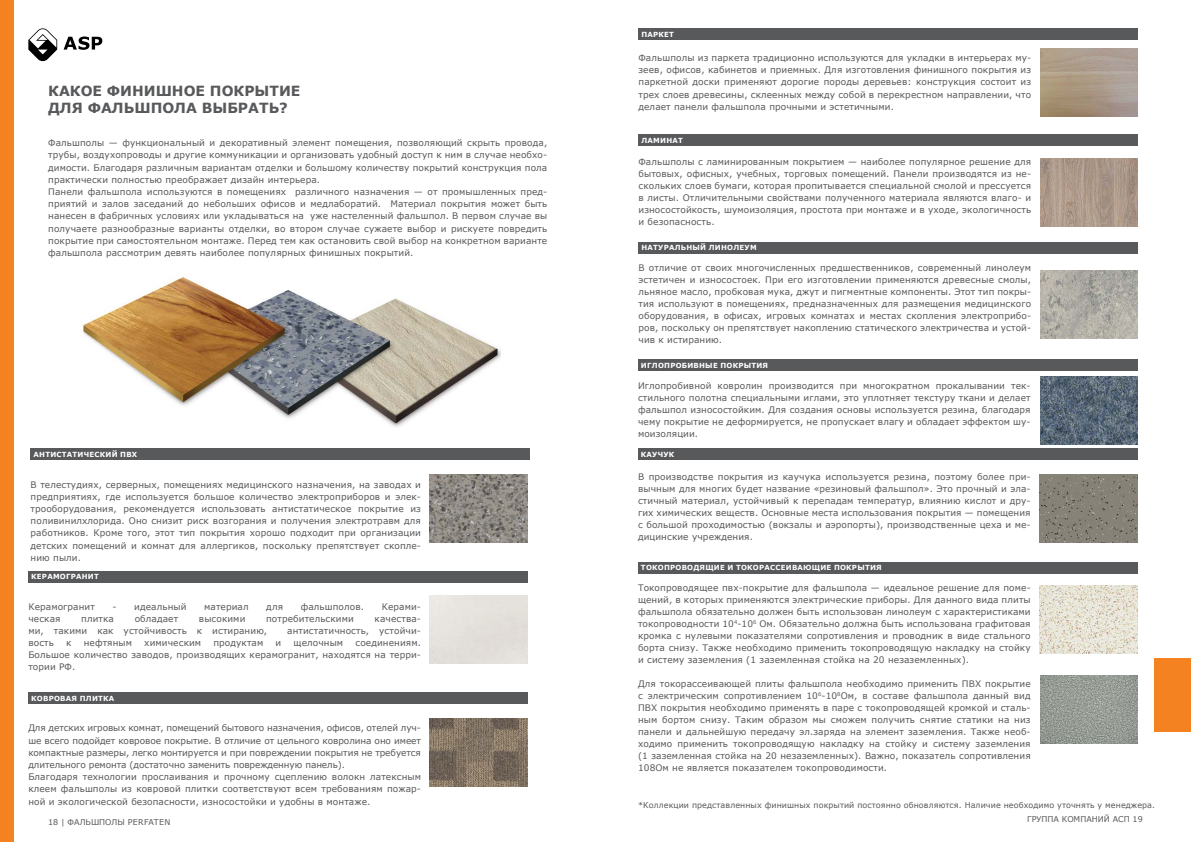
<style>
.page{position:relative;width:1191px;height:842px;background:#fff}
.page>*{position:absolute;margin:0;border:0;box-sizing:border-box;transform-origin:0 0}
.t1{font:700 14px/16.8px "Verdana";color:#58595b}
.t2{font:9px/12px "Verdana";letter-spacing:.01em;color:#58595b;text-align:justify}
.t3{font:9px/12.2px "Verdana";letter-spacing:-.01em;color:#58595b}
.t4{font:8px "Verdana";letter-spacing:.01em;color:#58595b}
.t5{font:700 7px "Verdana";letter-spacing:.035em;color:#fff}
</style>
<div class="page">
<div style="left:31px;top:449px;width:499px;height:11px;background:#58595b"></div>
<div style="left:28px;top:571px;width:499px;height:11px;background:#58595b"></div>
<img style="left:430px;top:474px;width:97px;height:68px">
<div style="left:28px;top:692px;width:499px;height:11px;background:#58595b"></div>
<img style="left:80px;top:277px;width:421px;height:150px">
<img style="left:430px;top:719px;width:97px;height:68px">
<div style="left:638px;top:28px;width:499px;height:12px;background:#58595b"></div>
<img style="left:1040px;top:49px;width:97px;height:68px">
<div style="left:638px;top:134px;width:499px;height:12px;background:#58595b"></div>
<img style="left:1040px;top:158px;width:97px;height:68px">
<div style="left:638px;top:242px;width:499px;height:11px;background:#58595b"></div>
<div style="left:638px;top:359px;width:499px;height:11px;background:#58595b"></div>
<img style="left:1040px;top:270px;width:97px;height:68px">
<img style="left:1040px;top:376px;width:97px;height:68px">
<div style="left:638px;top:449px;width:499px;height:11px;background:#58595b"></div>
<img style="left:1039px;top:474px;width:98px;height:68px">
<div style="left:638px;top:562px;width:499px;height:11px;background:#58595b"></div>
<img style="left:1039px;top:585px;width:98px;height:68px">
<img style="left:1040px;top:675px;width:97px;height:68px">
<svg style="left:64px;top:37px;width:38px;height:13px"></svg>
<svg style="left:28px;top:28px;width:29px;height:33px"></svg>
<div style="left:1154px;top:658px;width:37px;height:73px;background:#f58220"></div>
<div style="left:0;top:0;width:14px;height:842px;background:#f58220"></div>
<h1 class="t1" style="left:48px;top:82px;width:254px">КАКОЕ ФИНИШНОЕ ПОКРЫТИЕ<br>ДЛЯ ФАЛЬШПОЛА ВЫБРАТЬ?</h1>
<p class="t2" style="left:48px;top:137px;width:500px;text-align:left">Фальшполы — функциональный и декоративный элемент помещения, позволяющий скрыть провода, трубы, воздухопроводы и другие коммуникации и организовать удобный доступ к ним в случае необхо&shy;димости. Благодаря различным вариантам отделки и большому количеству покрытий конструкция пола практически полностью преображает дизайн интерьера.<br>Панели фальшпола используются в помещениях различного назначения — от промышленных пред&shy;приятий и залов заседаний до небольших офисов и медлаборатий. Материал покрытия может быть нанесен в фабричных условиях или укладываться на уже настеленный фальшпол. В первом случае вы получаете разнообразные варианты отделки, во втором случае сужаете выбор и рискуете повредить покрытие при самостоятельном монтаже. Перед тем как остановить свой выбор на конкретном варианте фальшпола рассмотрим девять наиболее популярных финишных покрытий.</p>
<p class="t5" style="left:34px;top:449px;width:105px">АНТИСТАТИЧЕСКИЙ ПВХ</p>
<p class="t2" style="left:31px;top:478px;width:392px">В телестудиях, серверных, помещениях медицинского назначения, на заводах и предприятиях, где используется большое количество электроприборов и элек&shy;трооборудования, рекомендуется использовать антистатическое покрытие из поливинилхлорида. Оно снизит риск возгорания и получения электротравм для работников. Кроме того, этот тип покрытия хорошо подходит при организации детских помещений и комнат для аллергиков, поскольку препятствует скопле&shy;нию пыли.</p>
<p class="t5" style="left:31px;top:572px;width:69px">КЕРАМОГРАНИТ</p>
<p class="t2" style="left:28px;top:600px;width:68px">Керамогранит</p>
<p class="t2" style="left:113px;top:600px;width:75px">- идеальный</p>
<p class="t2" style="left:204px;top:600px;width:46px">материал</p>
<p class="t2" style="left:266px;top:600px;width:18px">для</p>
<p class="t2" style="left:301px;top:600px;width:65px">фальшполов.</p>
<p class="t2" style="left:382px;top:600px;width:41px">Керами-</p>
<p class="t2" style="left:28px;top:612px;width:34px">ческая</p>
<p class="t2" style="left:81px;top:612px;width:34px">плитка</p>
<p class="t2" style="left:135px;top:612px;width:45px">обладает</p>
<p class="t2" style="left:199px;top:612px;width:48px">высокими</p>
<p class="t2" style="left:266px;top:612px;width:89px">потребительскими</p>
<p class="t2" style="left:374px;top:612px;width:48px">качества-</p>
<p class="t2" style="left:28px;top:624px;width:240px">ми, такими как устойчивость к истиранию,</p>
<p class="t2" style="left:287px;top:624px;width:135px">антистатичность, устойчи-</p>
<p class="t2" style="left:28px;top:637px;width:27px">вость</p>
<p class="t2" style="left:66px;top:637px;width:7px">к</p>
<p class="t2" style="left:84px;top:637px;width:50px">нефтяным</p>
<p class="t2" style="left:144px;top:637px;width:58px">химическим</p>
<p class="t2" style="left:213px;top:637px;width:51px">продуктам</p>
<p class="t2" style="left:276px;top:637px;width:7px">и</p>
<p class="t2" style="left:293px;top:637px;width:51px">щелочным</p>
<p class="t2" style="left:28px;top:637px;width:394px;text-indent:327px">соединениям.<br>Большое количество заводов, производящих керамогранит, находятся на терри&shy;тории РФ.</p>
<p class="t5" style="left:31px;top:693px;width:84px">КОВРОВАЯ ПЛИТКА</p>
<p class="t3" style="left:28px;top:722px;width:394px">Для детских игровых комнат, помещений бытового назначения, офисов, отелей луч&shy;ше всего подойдет ковровое покрытие. В отличие от цельного ковролина оно имеет компактные размеры, легко монтируется и при повреждении покрытия не требуется длительного ремонта (достаточно заменить поврежденную панель).<br>Благодаря технологии прослаивания и прочному сцеплению волокн латексным клеем фальшполы из ковровой плитки соответствуют всем требованиям пожар&shy;ной и экологической безопасности, износостойки и удобны в монтаже.</p>
<p class="t4" style="left:48px;top:816px;width:124px">18 | ФАЛЬШПОЛЫ PERFATEN</p>
<p class="t5" style="left:641px;top:29px;width:34px">ПАРКЕТ</p>
<p class="t2" style="left:638px;top:51px;width:394px">Фальшполы из паркета традиционно используются для укладки в интерьерах му&shy;зеев, офисов, кабинетов и приемных. Для изготовления финишного покрытия из паркетной доски применяют дорогие породы деревьев: конструкция состоит из трех слоев древесины, склеенных между собой в перекрестном направлении, что делает панели фальшпола прочными и эстетичными.</p>
<p class="t5" style="left:641px;top:135px;width:43px">ЛАМИНАТ</p>
<p class="t2" style="left:638px;top:156px;width:394px">Фальшполы с ламинированным покрытием — наиболее популярное решение для бытовых, офисных, учебных, торговых помещений. Панели производятся из не&shy;скольких слоев бумаги, которая пропитывается специальной смолой и прессуется в листы. Отличительными свойствами полученного материала являются влаго- и износостойкость, шумоизоляция, простота при монтаже и в уходе, экологичность и безопасность.</p>
<p class="t5" style="left:641px;top:243px;width:117px">НАТУРАЛЬНЫЙ ЛИНОЛЕУМ</p>
<p class="t2" style="left:638px;top:261px;width:394px">В отличие от своих многочисленных предшественников, современный линолеум эстетичен и износостоек. При его изготовлении применяются древесные смолы, льняное масло, пробковая мука, джут и пигментные компоненты. Этот тип покры&shy;тия используют в помещениях, предназначенных для размещения медицинского оборудования, в офисах, игровых комнатах и местах скопления электроприбо&shy;ров, поскольку он препятствует накоплению статического электричества и устой&shy;чив к истиранию.</p>
<p class="t5" style="left:641px;top:360px;width:129px">ИГЛОПРОБИВНЫЕ ПОКРЫТИЯ</p>
<p class="t2" style="left:638px;top:379px;width:394px">Иглопробивной ковролин производится при многократном прокалывании тек&shy;стильного полотна специальными иглами, это уплотняет текстуру ткани и делает фальшпол износостойким. Для создания основы используется резина, благодаря чему покрытие не деформируется, не пропускает влагу и обладает эффектом шу&shy;моизоляции.</p>
<p class="t5" style="left:641px;top:449px;width:35px">КАУЧУК</p>
<p class="t2" style="left:638px;top:470px;width:394px">В производстве покрытия из каучука используется резина, поэтому более при&shy;вычным для многих будет название «резиновый фальшпол». Это прочный и эла&shy;стичный материал, устойчивый к перепадам температур, влиянию кислот и дру&shy;гих химических веществ. Основные места использования покрытия — помещения с большой проходимостью (вокзалы и аэропорты), производственные цеха и ме&shy;дицинские учреждения.</p>
<p class="t5" style="left:641px;top:563px;width:242px">ТОКОПРОВОДЯЩИЕ И ТОКОРАССЕИВАЮЩИЕ ПОКРЫТИЯ</p>
<p class="t2" style="left:638px;top:581px;width:394px">Токопроводящее пвх-покрытие для фальшпола — идеальное решение для поме&shy;щений, в которых применяются электрические приборы. Для данного вида плиты фальшпола обязательно должен быть использован линолеум с характеристиками токопроводности 10<sup>4</sup>-10<sup>6</sup> Ом. Обязательно должна быть использована графитовая кромка с нулевыми показателями сопротивления и проводник в виде стального борта снизу. Также необходимо применить токопроводящую накладку на стойку и систему заземления (1 заземленная стойка на 20 незаземленных).</p>
<p class="t2" style="left:638px;top:677px;width:394px">Для токорассеивающей плиты фальшпола необходимо применить ПВХ покрытие с электрическим сопротивлением 10<sup>6</sup>-10<sup>8</sup>Ом, в составе фальшпола данный вид ПВХ покрытия необходимо применять в паре с токопроводящей кромкой и сталь&shy;ным бортом снизу. Таким образом мы сможем получить снятие статики на низ панели и дальнейшую передачу эл.заряда на элемент заземления. Также необ&shy;ходимо применить токопроводящую накладку на стойку и систему заземления (1 заземленная стойка на 20 незаземленных). Важно, показатель сопротивления 108Ом не является показателем токопроводимости.</p>
<p class="t4" style="left:638px;top:800px;width:518px">*Коллекции представленных финишных покрытий постоянно обновляются. Наличие необходимо уточнять у менеджера.</p>
<p class="t4" style="left:1027px;top:814px;width:117px">ГРУППА КОМПАНИЙ АСП 19</p>
</div>
